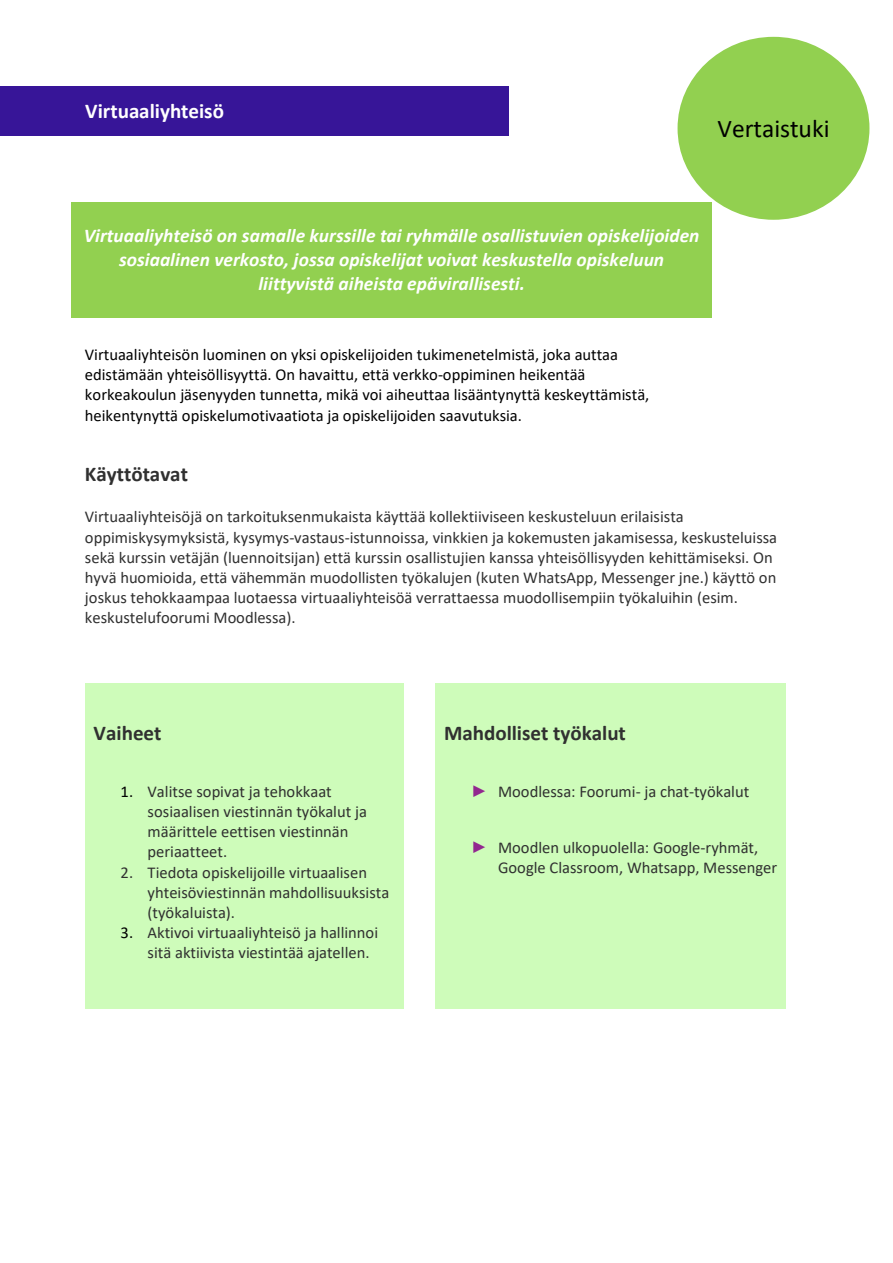
<style>
.page{position:relative;width:893px;height:1263px;background:#fff}
.page>*{position:absolute;margin:0;border:0;box-sizing:border-box;transform-origin:0 0}
.t1{font:25.5px "Calibri";color:#000}
.t2{font:700 21px "Calibri";color:#303030}
.t3{font:700 21px "Calibri";color:#fff}
.t4{font:italic 700 19.5px/23.9px "Calibri";color:#fff;text-align:center}
.t5{font:16.5px/20.1px "Calibri";color:#303030}
.t6{font:16.5px/20.1px "Calibri";color:#000}
.s1{color:#000}
.s2{font-family:"Times New Roman";color:#92278f}
</style>
<div class="page">
<div style="left:85px;top:684px;width:319px;height:325px;background:#cefcba"></div>
<div style="left:436px;top:684px;width:350px;height:325px;background:#cefcba"></div>
<div style="left:0;top:86px;width:509px;height:50px;background:#371598"></div>
<div style="left:72px;top:202px;width:640px;height:115px;background:#92d050"></div>
<div style="left:678px;top:37px;width:191px;height:183px;background:#92d050;border-radius:50%"></div>
<p class="t3" style="left:85px;top:96px;width:140px">Virtuaaliyhteisö</p>
<p class="t1" style="left:717px;top:111px;width:114px">Vertaistuki</p>
<p class="t4" style="left:84px;top:223px;width:617px">Virtuaaliyhteisö on samalle kurssille tai ryhmälle osallistuvien opiskelijoiden sosiaalinen verkosto, jossa opiskelijat voivat keskustella opiskeluun liittyvistä aiheista epävirallisesti.</p>
<p class="t6" style="left:85px;top:344px;width:566px">Virtuaaliyhteisön luominen on yksi opiskelijoiden tukimenetelmistä, joka auttaa edistämään yhteisöllisyyttä. On havaittu, että verkko-oppiminen heikentää korkeakoulun jäsenyyden tunnetta, mikä voi aiheuttaa lisääntynyttä keskeyttämistä, heikentynyttä opiskelumotivaatiota ja opiskelijoiden saavutuksia.</p>
<p class="t2" style="left:85px;top:459px;width:105px">Käyttötavat</p>
<p class="t5" style="left:85px;top:506px;width:694px">Virtuaaliyhteisöjä on tarkoituksenmukaista käyttää kollektiiviseen keskusteluun erilaisista oppimiskysymyksistä, kysymys-vastaus-istunnoissa, vinkkien ja kokemusten jakamisessa, keskusteluissa sekä kurssin vetäjän (luennoitsijan) että kurssin osallistujien kanssa yhteisöllisyyden kehittämiseksi. On hyvä huomioida, että vähemmän muodollisten työkalujen (kuten WhatsApp, Messenger jne.) käyttö on joskus tehokkaampaa luotaessa virtuaaliyhteisöä verrattaessa muodollisempiin työkaluihin (esim. keskustelufoorumi Moodlessa).</p>
<p class="t2" style="left:94px;top:718px;width:69px">Vaiheet</p>
<p class="t5" style="left:148px;top:781px;width:221px;text-indent:-27px"><span class="s1">1.</span> Valitse sopivat ja tehokkaat sosiaalisen viestinnän työkalut ja määrittele eettisen viestinnän periaatteet.</p>
<p class="t5" style="left:148px;top:862px;width:243px;text-indent:-27px">2. Tiedota opiskelijoille virtuaalisen yhteisöviestinnän mahdollisuuksista (työkaluista).</p>
<p class="t5" style="left:148px;top:922px;width:232px;text-indent:-27px"><span class="s1">3.</span> Aktivoi virtuaaliyhteisö ja hallinnoi sitä aktiivista viestintää ajatellen.</p>
<p class="t2" style="left:444px;top:718px;width:183px">Mahdolliset työkalut</p>
<p class="t5" style="left:471px;top:781px;width:280px"><span class="s2">►</span> Moodlessa: Foorumi- ja chat-työkalut</p>
<p class="t5" style="left:498px;top:837px;width:281px;text-indent:-27px"><span class="s2">►</span> Moodlen ulkopuolella: Google-ryhmät,<br>Google Classroom, Whatsapp, Messenger</p>
</div>
